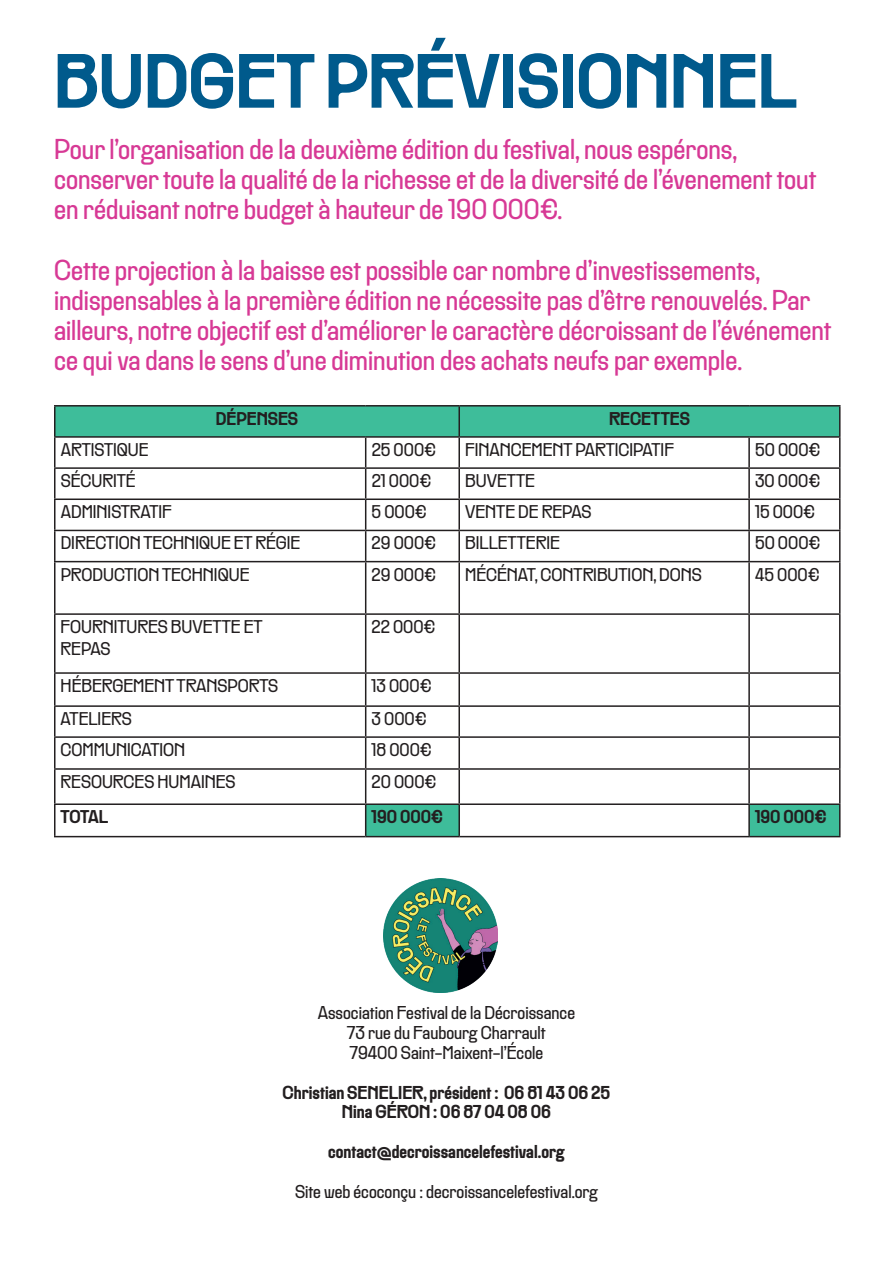
<style>
.page{position:relative;width:893px;height:1263px;background:#fff}
.page>*{position:absolute;margin:0;border:0;box-sizing:border-box;transform-origin:0 0}
.t1{font:700 75px "PP Rader";color:#005a8c}
.t2{font:28.05px/30.2px "PP Rader";color:#d73995}
.t3{font:18.15px/19.8px "PP Rader";color:#231f20;text-align:center}
.t4{font:700 18.15px/19.8px "PP Rader";color:#231f20;text-align:center}
.t5{font:18px/21.6px "PP Rader";color:#231f20}
.t6{font:700 18px "PP Rader";color:#231f20}
</style>
<div class="page">
<svg style="left:366px;top:805px;width:473px;height:31px"></svg>
<hr style="left:54px;top:405px;width:312px;height:2px;background:#231f20">
<hr style="left:54px;top:407px;width:2px;height:29px;background:#231f20">
<hr style="left:366px;top:405px;width:93px;height:2px;background:#231f20">
<hr style="left:459px;top:405px;width:290px;height:2px;background:#231f20">
<hr style="left:749px;top:405px;width:91px;height:2px;background:#231f20">
<hr style="left:54px;top:436px;width:312px;height:2px;background:#231f20">
<hr style="left:54px;top:438px;width:2px;height:29px;background:#231f20">
<hr style="left:54px;top:467px;width:312px;height:2px;background:#231f20">
<hr style="left:54px;top:469px;width:2px;height:29px;background:#231f20">
<svg style="left:55px;top:406px;width:785px;height:92px"></svg>
<hr style="left:54px;top:498px;width:312px;height:2px;background:#231f20">
<hr style="left:54px;top:500px;width:2px;height:30px;background:#231f20">
<hr style="left:366px;top:498px;width:93px;height:2px;background:#231f20">
<hr style="left:365px;top:500px;width:1px;height:30px;background:#231f20">
<hr style="left:459px;top:498px;width:290px;height:2px;background:#231f20">
<hr style="left:458px;top:500px;width:2px;height:30px;background:#231f20">
<hr style="left:749px;top:498px;width:91px;height:2px;background:#231f20">
<hr style="left:748px;top:500px;width:2px;height:30px;background:#231f20">
<hr style="left:839px;top:500px;width:1px;height:30px;background:#231f20">
<hr style="left:54px;top:530px;width:312px;height:1px;background:#231f20">
<hr style="left:54px;top:531px;width:2px;height:30px;background:#231f20">
<hr style="left:366px;top:530px;width:93px;height:1px;background:#231f20">
<hr style="left:365px;top:531px;width:1px;height:30px;background:#231f20">
<hr style="left:459px;top:530px;width:290px;height:1px;background:#231f20">
<hr style="left:458px;top:531px;width:2px;height:30px;background:#231f20">
<hr style="left:749px;top:530px;width:91px;height:1px;background:#231f20">
<hr style="left:748px;top:531px;width:2px;height:30px;background:#231f20">
<hr style="left:839px;top:531px;width:1px;height:30px;background:#231f20">
<hr style="left:54px;top:561px;width:312px;height:1px;background:#231f20">
<hr style="left:54px;top:562px;width:2px;height:51px;background:#231f20">
<hr style="left:366px;top:561px;width:93px;height:1px;background:#231f20">
<hr style="left:365px;top:562px;width:1px;height:51px;background:#231f20">
<hr style="left:459px;top:561px;width:290px;height:1px;background:#231f20">
<hr style="left:458px;top:562px;width:2px;height:51px;background:#231f20">
<hr style="left:749px;top:561px;width:91px;height:1px;background:#231f20">
<hr style="left:748px;top:562px;width:2px;height:51px;background:#231f20">
<hr style="left:839px;top:562px;width:1px;height:51px;background:#231f20">
<hr style="left:54px;top:613px;width:312px;height:2px;background:#231f20">
<hr style="left:54px;top:615px;width:2px;height:57px;background:#231f20">
<hr style="left:366px;top:613px;width:93px;height:2px;background:#231f20">
<hr style="left:365px;top:615px;width:1px;height:57px;background:#231f20">
<hr style="left:459px;top:613px;width:290px;height:2px;background:#231f20">
<hr style="left:458px;top:615px;width:2px;height:57px;background:#231f20">
<hr style="left:749px;top:613px;width:91px;height:2px;background:#231f20">
<hr style="left:748px;top:615px;width:2px;height:57px;background:#231f20">
<hr style="left:839px;top:615px;width:1px;height:57px;background:#231f20">
<hr style="left:54px;top:672px;width:312px;height:2px;background:#231f20">
<hr style="left:54px;top:674px;width:2px;height:31px;background:#231f20">
<hr style="left:366px;top:672px;width:93px;height:2px;background:#231f20">
<hr style="left:365px;top:674px;width:1px;height:31px;background:#231f20">
<hr style="left:459px;top:672px;width:290px;height:2px;background:#231f20">
<hr style="left:458px;top:674px;width:2px;height:31px;background:#231f20">
<hr style="left:749px;top:672px;width:91px;height:2px;background:#231f20">
<hr style="left:748px;top:674px;width:2px;height:31px;background:#231f20">
<hr style="left:839px;top:674px;width:1px;height:31px;background:#231f20">
<hr style="left:54px;top:705px;width:312px;height:2px;background:#231f20">
<hr style="left:54px;top:707px;width:2px;height:29px;background:#231f20">
<hr style="left:366px;top:705px;width:93px;height:2px;background:#231f20">
<svg style="left:365px;top:707px;width:1px;height:29px"></svg>
<hr style="left:459px;top:705px;width:290px;height:2px;background:#231f20">
<hr style="left:458px;top:707px;width:2px;height:29px;background:#231f20">
<hr style="left:749px;top:705px;width:91px;height:2px;background:#231f20">
<hr style="left:748px;top:707px;width:2px;height:29px;background:#231f20">
<svg style="left:839px;top:707px;width:1px;height:29px"></svg>
<hr style="left:54px;top:736px;width:312px;height:2px;background:#231f20">
<hr style="left:54px;top:738px;width:2px;height:30px;background:#231f20">
<hr style="left:366px;top:736px;width:93px;height:2px;background:#231f20">
<hr style="left:365px;top:738px;width:1px;height:30px;background:#231f20">
<hr style="left:459px;top:736px;width:290px;height:2px;background:#231f20">
<hr style="left:458px;top:738px;width:2px;height:30px;background:#231f20">
<hr style="left:749px;top:736px;width:91px;height:2px;background:#231f20">
<hr style="left:748px;top:738px;width:2px;height:30px;background:#231f20">
<hr style="left:839px;top:738px;width:1px;height:30px;background:#231f20">
<hr style="left:54px;top:768px;width:312px;height:2px;background:#231f20">
<hr style="left:54px;top:770px;width:2px;height:33px;background:#231f20">
<hr style="left:366px;top:768px;width:93px;height:2px;background:#231f20">
<hr style="left:365px;top:770px;width:1px;height:33px;background:#231f20">
<hr style="left:459px;top:768px;width:290px;height:2px;background:#231f20">
<hr style="left:458px;top:770px;width:2px;height:33px;background:#231f20">
<hr style="left:749px;top:768px;width:91px;height:2px;background:#231f20">
<hr style="left:748px;top:770px;width:2px;height:33px;background:#231f20">
<hr style="left:839px;top:770px;width:1px;height:33px;background:#231f20">
<hr style="left:54px;top:803px;width:312px;height:2px;background:#231f20">
<hr style="left:54px;top:805px;width:2px;height:31px;background:#231f20">
<hr style="left:366px;top:803px;width:93px;height:2px;background:#231f20">
<hr style="left:365px;top:805px;width:1px;height:31px;background:#231f20">
<hr style="left:459px;top:803px;width:290px;height:2px;background:#231f20">
<hr style="left:458px;top:805px;width:2px;height:31px;background:#231f20">
<hr style="left:749px;top:803px;width:91px;height:2px;background:#231f20">
<hr style="left:748px;top:805px;width:2px;height:31px;background:#231f20">
<hr style="left:839px;top:805px;width:1px;height:31px;background:#231f20">
<hr style="left:54px;top:836px;width:312px;height:1px;background:#231f20">
<hr style="left:366px;top:836px;width:93px;height:1px;background:#231f20">
<hr style="left:459px;top:836px;width:290px;height:1px;background:#231f20">
<hr style="left:749px;top:836px;width:91px;height:1px;background:#231f20">
<img style="left:383px;top:878px;width:114px;height:114px">
<h1 class="t1" style="left:54px;top:36px;width:744px">BUDGET PRÉVISIONNEL</h1>
<p class="t2" style="left:54px;top:134px;width:764px">Pour l’organisation de la deuxième édition du festival, nous espérons, conserver toute la qualité de la richesse et de la diversité de l’évenement tout en réduisant notre budget à hauteur de 190 000€.</p>
<p class="t2" style="left:54px;top:254px;width:779px">Cette projection à la baisse est possible car nombre d’investissements, indispensables à la première édition ne nécessite pas d’être renouvelés. Par ailleurs, notre objectif est d’améliorer le caractère décroissant de l’événement ce qui va dans le sens d’une diminution des achats neufs par exemple.</p>
<p class="t6" style="left:216px;top:407px;width:84px">DÉPENSES</p>
<p class="t6" style="left:609px;top:407px;width:82px">RECETTES</p>
<p class="t5" style="left:61px;top:438px;width:89px">ARTISTIQUE</p>
<p class="t5" style="left:372px;top:438px;width:66px">25 000€</p>
<p class="t5" style="left:465px;top:438px;width:210px">FINANCEMENT PARTICIPATIF</p>
<p class="t5" style="left:755px;top:438px;width:67px">50 000€</p>
<p class="t5" style="left:61px;top:470px;width:76px">SÉCURITÉ</p>
<p class="t5" style="left:372px;top:470px;width:61px">21 000€</p>
<p class="t5" style="left:465px;top:470px;width:71px">BUVETTE</p>
<p class="t5" style="left:755px;top:470px;width:67px">30 000€</p>
<p class="t5" style="left:61px;top:501px;width:113px">ADMINISTRATIF</p>
<p class="t5" style="left:372px;top:501px;width:57px">5 000€</p>
<p class="t5" style="left:465px;top:501px;width:128px">VENTE DE REPAS</p>
<p class="t5" style="left:755px;top:501px;width:61px">15 000€</p>
<p class="t5" style="left:61px;top:532px;width:241px">DIRECTION TECHNIQUE ET RÉGIE</p>
<p class="t5" style="left:372px;top:532px;width:66px">29 000€</p>
<p class="t5" style="left:465px;top:532px;width:96px">BILLETTERIE</p>
<p class="t5" style="left:755px;top:532px;width:67px">50 000€</p>
<p class="t5" style="left:61px;top:563px;width:190px">PRODUCTION TECHNIQUE</p>
<p class="t5" style="left:372px;top:563px;width:66px">29 000€</p>
<p class="t5" style="left:465px;top:563px;width:238px">MÉCÉNAT, CONTRIBUTION, DONS</p>
<p class="t5" style="left:755px;top:563px;width:66px">45 000€</p>
<p class="t5" style="left:61px;top:615px;width:203px">FOURNITURES BUVETTE ET<br>REPAS</p>
<p class="t5" style="left:372px;top:615px;width:65px">22 000€</p>
<p class="t5" style="left:61px;top:674px;width:219px">HÉBERGEMENT TRANSPORTS</p>
<p class="t5" style="left:372px;top:674px;width:61px">13 000€</p>
<p class="t5" style="left:61px;top:707px;width:73px">ATELIERS</p>
<p class="t5" style="left:372px;top:707px;width:56px">3 000€</p>
<p class="t5" style="left:61px;top:738px;width:126px">COMMUNICATION</p>
<p class="t5" style="left:372px;top:738px;width:62px">18 000€</p>
<p class="t5" style="left:61px;top:770px;width:176px">RESOURCES HUMAINES</p>
<p class="t5" style="left:372px;top:770px;width:66px">20 000€</p>
<p class="t6" style="left:61px;top:806px;width:49px">TOTAL</p>
<p class="t6" style="left:372px;top:806px;width:73px">190 000€</p>
<p class="t6" style="left:755px;top:806px;width:73px">190 000€</p>
<p class="t3" style="left:318px;top:1003px;width:259px">Association Festival de la Décroissance<br>73 rue du Faubourg Charrault<br>79400 Saint-Maixent-l’École</p>
<p class="t4" style="left:283px;top:1082px;width:329px">Christian SENELIER, président : 06 81 43 06 25<br>Nina GÉRON : 06 87 04 08 06</p>
<p class="t4" style="left:328px;top:1142px;width:238px">contact@decroissancelefestival.org</p>
<p class="t3" style="left:295px;top:1181px;width:304px">Site web écoconçu : decroissancelefestival.org</p>
</div>
